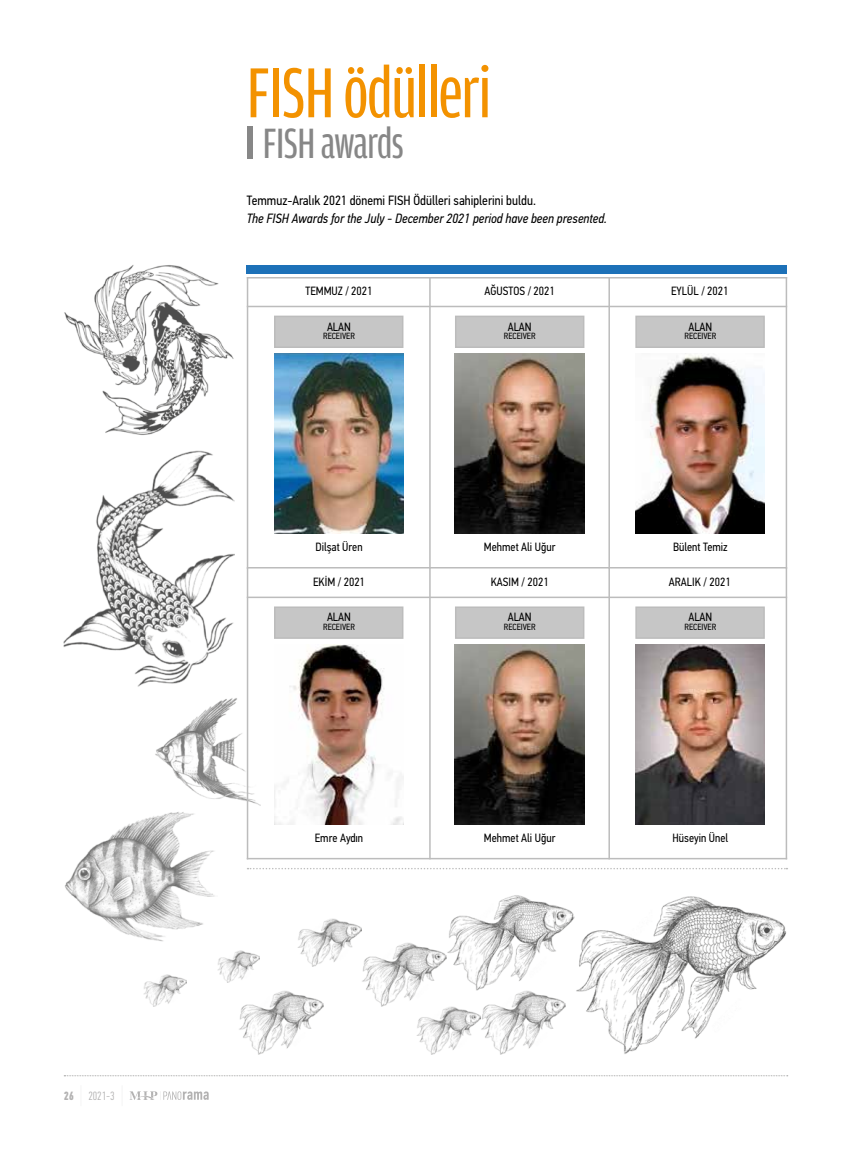
<style>
.page{position:relative;width:851px;height:1149px;background:#fff}
.page>*{position:absolute;margin:0;border:0;box-sizing:border-box;transform-origin:0 0}
.t1{font:75px "Amplitude Comp Tr";letter-spacing:-.015em;color:#f39200}
.t2{font:45px "Amplitude Comp Tr";letter-spacing:-.015em;color:#878787}
.t3{font:italic 13.5px "PFDIN Text Cond Pro";color:#000}
.t4{font:13.5px "PFDIN Text Cond Pro";color:#000}
.t5{font:12px "PFDIN Text Cond Pro";color:#000}
.t6{font:300 12px "PFDIN Text Comp Pro";color:#b3b2b2}
.t7{font:9px "PFDIN Text Cond Pro";color:#000}
.s1{font-weight:700}
</style>
<div class="page">
<svg style="left:129px;top:1091px;width:80px;height:8px"></svg>
<svg style="left:64px;top:1075px;width:723px;height:1px"></svg>
<img style="left:155px;top:697px;width:105px;height:109px">
<img style="left:274px;top:353px;width:129px;height:180px">
<img style="left:274px;top:644px;width:129px;height:180px">
<img style="left:455px;top:353px;width:129px;height:180px">
<img style="left:455px;top:644px;width:129px;height:180px">
<img style="left:635px;top:353px;width:129px;height:180px">
<img style="left:635px;top:644px;width:129px;height:180px">
<hr style="left:247px;top:277px;width:540px;height:1px;background:#bcbcbc">
<hr style="left:247px;top:567px;width:540px;height:1px;background:#bcbcbc">
<hr style="left:247px;top:305px;width:540px;height:2px;background:#bcbcbc">
<div style="left:455px;top:315px;width:129px;height:33px;background:#c6c6c6;border:2px solid #bcbcbc"></div>
<div style="left:635px;top:315px;width:129px;height:33px;background:#c6c6c6;border:2px solid #bcbcbc"></div>
<div style="left:274px;top:315px;width:129px;height:33px;background:#c6c6c6;border:2px solid #bcbcbc"></div>
<hr style="left:247px;top:277px;width:1px;height:291px;background:#bcbcbc">
<hr style="left:429px;top:277px;width:1px;height:291px;background:#bcbcbc">
<hr style="left:608px;top:277px;width:2px;height:291px;background:#bcbcbc">
<hr style="left:785px;top:277px;width:2px;height:291px;background:#bcbcbc">
<hr style="left:247px;top:857px;width:540px;height:2px;background:#bcbcbc">
<hr style="left:247px;top:596px;width:540px;height:2px;background:#bcbcbc">
<div style="left:455px;top:606px;width:129px;height:32px;background:#c6c6c6;border:2px solid #bcbcbc"></div>
<div style="left:635px;top:606px;width:129px;height:32px;background:#c6c6c6;border:2px solid #bcbcbc"></div>
<div style="left:274px;top:606px;width:129px;height:32px;background:#c6c6c6;border:2px solid #bcbcbc"></div>
<hr style="left:247px;top:567px;width:1px;height:292px;background:#bcbcbc">
<hr style="left:429px;top:567px;width:1px;height:292px;background:#bcbcbc">
<hr style="left:608px;top:567px;width:2px;height:292px;background:#bcbcbc">
<hr style="left:785px;top:567px;width:2px;height:292px;background:#bcbcbc">
<img style="left:64px;top:450px;width:170px;height:237px">
<div style="left:247px;top:125px;width:5px;height:33px;background:#878787"></div>
<svg style="left:247px;top:868px;width:540px;height:1px"></svg>
<div style="left:247px;top:265px;width:540px;height:9px;background:#1d71b8"></div>
<img style="left:65px;top:812px;width:150px;height:130px">
<img style="left:574px;top:896px;width:213px;height:158px">
<img style="left:446px;top:895px;width:128px;height:95px">
<img style="left:480px;top:991px;width:86px;height:63px">
<img style="left:362px;top:943px;width:84px;height:63px">
<img style="left:239px;top:991px;width:84px;height:63px">
<img style="left:298px;top:918px;width:63px;height:48px">
<img style="left:218px;top:950px;width:41px;height:32px">
<img style="left:144px;top:974px;width:42px;height:32px">
<img style="left:417px;top:1006px;width:63px;height:48px">
<img style="left:64px;top:265px;width:170px;height:170px">
<p class="t6" style="left:64px;top:1088px;width:52px"><span class="s1">26</span> 2021-3</p>
<h1 class="t1" style="left:247px;top:53px;width:246px">FISH ödülleri</h1>
<h2 class="t2" style="left:263px;top:119px;width:143px">FISH awards</h2>
<p class="t4" style="left:247px;top:193px;width:290px">Temmuz-Aralık 2021 dönemi FISH Ödülleri sahiplerini buldu.</p>
<p class="t3" style="left:247px;top:211px;width:362px">The FISH Awards for the July - December 2021 period have been presented.</p>
<p class="t5" style="left:305px;top:283px;width:68px">TEMMUZ / 2021</p>
<p class="t5" style="left:327px;top:319px;width:25px">ALAN</p>
<p class="t7" style="left:323px;top:330px;width:33px">RECEIVER</p>
<p class="t5" style="left:484px;top:283px;width:72px">AĞUSTOS / 2021</p>
<p class="t5" style="left:507px;top:319px;width:25px">ALAN</p>
<p class="t7" style="left:503px;top:330px;width:33px">RECEIVER</p>
<p class="t5" style="left:671px;top:283px;width:59px">EYLÜL / 2021</p>
<p class="t5" style="left:688px;top:319px;width:25px">ALAN</p>
<p class="t7" style="left:684px;top:330px;width:33px">RECEIVER</p>
<p class="t5" style="left:315px;top:540px;width:49px">Dilşat Üren</p>
<p class="t5" style="left:313px;top:574px;width:53px">EKİM / 2021</p>
<p class="t5" style="left:327px;top:610px;width:25px">ALAN</p>
<p class="t7" style="left:323px;top:621px;width:33px">RECEIVER</p>
<p class="t5" style="left:484px;top:540px;width:73px">Mehmet Ali Uğur</p>
<p class="t5" style="left:490px;top:574px;width:59px">KASIM / 2021</p>
<p class="t5" style="left:507px;top:610px;width:25px">ALAN</p>
<p class="t7" style="left:503px;top:621px;width:33px">RECEIVER</p>
<p class="t5" style="left:673px;top:540px;width:56px">Bülent Temiz</p>
<p class="t5" style="left:668px;top:574px;width:63px">ARALIK / 2021</p>
<p class="t5" style="left:688px;top:610px;width:25px">ALAN</p>
<p class="t7" style="left:684px;top:621px;width:33px">RECEIVER</p>
<p class="t5" style="left:315px;top:830px;width:50px">Emre Aydın</p>
<p class="t5" style="left:484px;top:830px;width:73px">Mehmet Ali Uğur</p>
<p class="t5" style="left:672px;top:830px;width:57px">Hüseyin Ünel</p>
</div>
